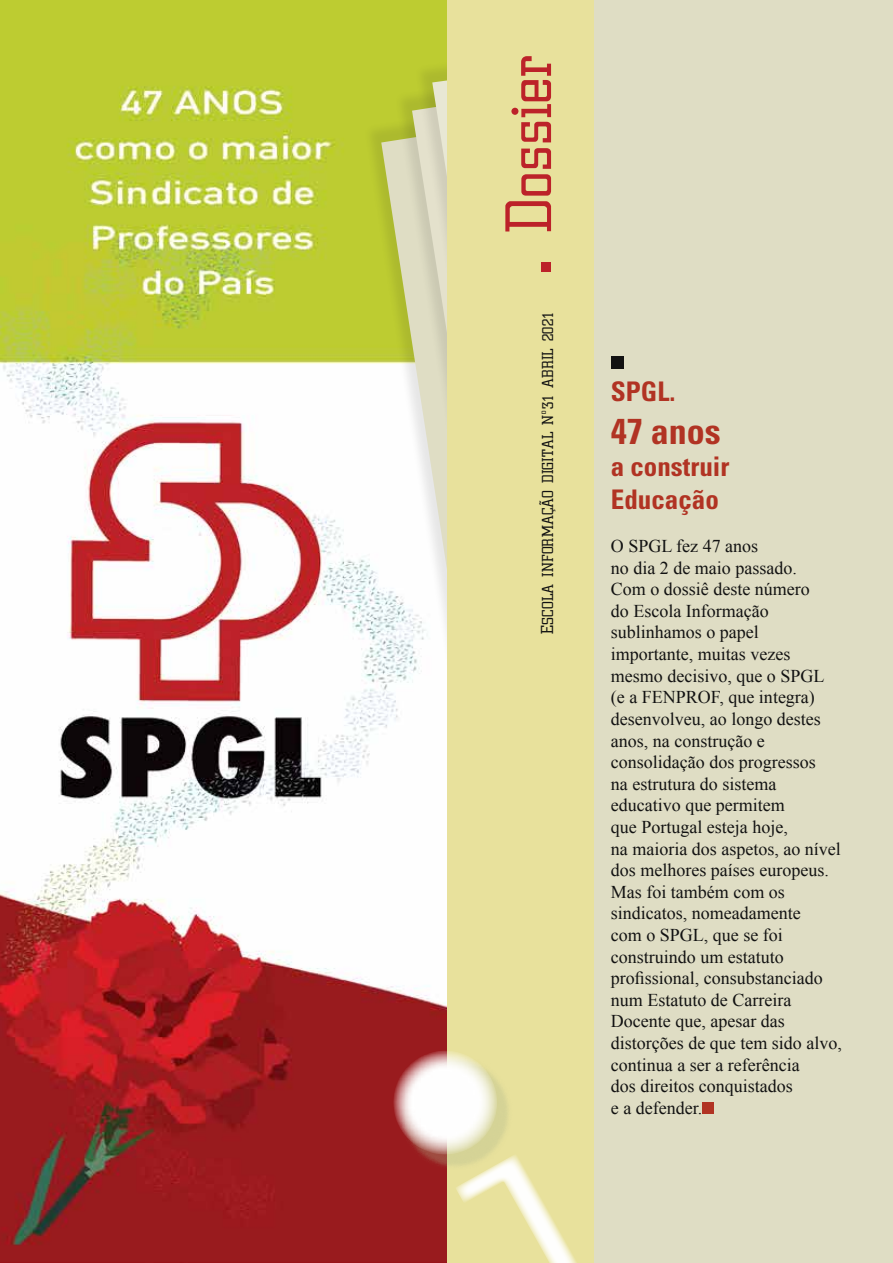
<style>
.page{position:relative;width:893px;height:1263px;background:#fff}
.page>*{position:absolute;margin:0;border:0;box-sizing:border-box;transform-origin:0 0}
.t1{font:68.25px "Civic";color:#bc2229}
.t2{font:700 condensed 36px "Univers";color:#b13323}
.t3{font:700 condensed 27px/32.4px "Univers";color:#b13323}
.t4{font:18px/21.6px "Times New Roman";color:#121212}
.t5{font:16.5px "Civic";color:#121212}
.s1{font-size:18px}
</style>
<div class="page">
<img style="left:0;top:1px;width:448px;height:1262px">
<div style="left:363px;top:102px;width:265px;height:779px;background:#121212;opacity:.1"></div>
<svg style="left:381px;top:120px;width:67px;height:763px"></svg>
<div style="left:394px;top:70px;width:234px;height:803px;background:#121212;opacity:.1"></div>
<div style="left:414px;top:54px;width:214px;height:818px;background:#121212;opacity:.1"></div>
<svg style="left:432px;top:72px;width:16px;height:803px"></svg>
<div style="left:448px;top:0;width:147px;height:1263px;background:#e8e19c"></div>
<div style="left:541px;top:262px;width:10px;height:10px;background:#bc2229"></div>
<div style="left:399px;top:1056px;width:113px;height:114px;background:#adb68b;opacity:.34"></div>
<svg style="left:393px;top:1050px;width:104px;height:104px"></svg>
<svg style="left:454px;top:1152px;width:123px;height:111px"></svg>
<div style="left:594px;top:0;width:299px;height:1263px;background:#dfddc4"></div>
<hr style="left:0;top:0;width:1px;height:1256px;background:#84abb9">
<div style="left:611px;top:356px;width:13px;height:12px;background:#121212"></div>
<div style="left:702px;top:1102px;width:12px;height:12px;background:#b13323"></div>
<h1 class="t1" style="left:491px;top:233px;width:180px;rotate:-90deg">Dossier</h1>
<p class="t5" style="left:539px;top:634px;width:324px;rotate:-90deg"><span class="s1">E</span>SCOLA INFORMAÇÃO DIGITAL Nº31 ABRIL 2021</p>
<h3 class="t3" style="left:611px;top:375px;width:66px">SPGL.</h3>
<h2 class="t2" style="left:611px;top:409px;width:111px">47 anos</h2>
<h3 class="t3" style="left:611px;top:451px;width:120px">a construir<br>Educação</h3>
<p class="t4" style="left:611px;top:535px;width:232px">O SPGL fez 47 anos<br>no dia 2 de maio passado.<br>Com o dossiê deste número<br>do Escola Informação sublinhamos o papel importante, muitas vezes mesmo decisivo, que o SPGL (e a FENPROF, que integra) desenvolveu, ao longo destes anos, na construção e consolidação dos progressos<br>na estrutura do sistema educativo que permitem<br>que Portugal esteja hoje,<br>na maioria dos aspetos, ao nível dos melhores países europeus.<br>Mas foi também com os sindicatos, nomeadamente<br>com o SPGL, que se foi construindo um estatuto profissional, consubstanciado num Estatuto de Carreira<br>Docente que, apesar das distorções de que tem sido alvo, continua a ser a referência<br>dos direitos conquistados<br>e a defender.</p>
</div>
